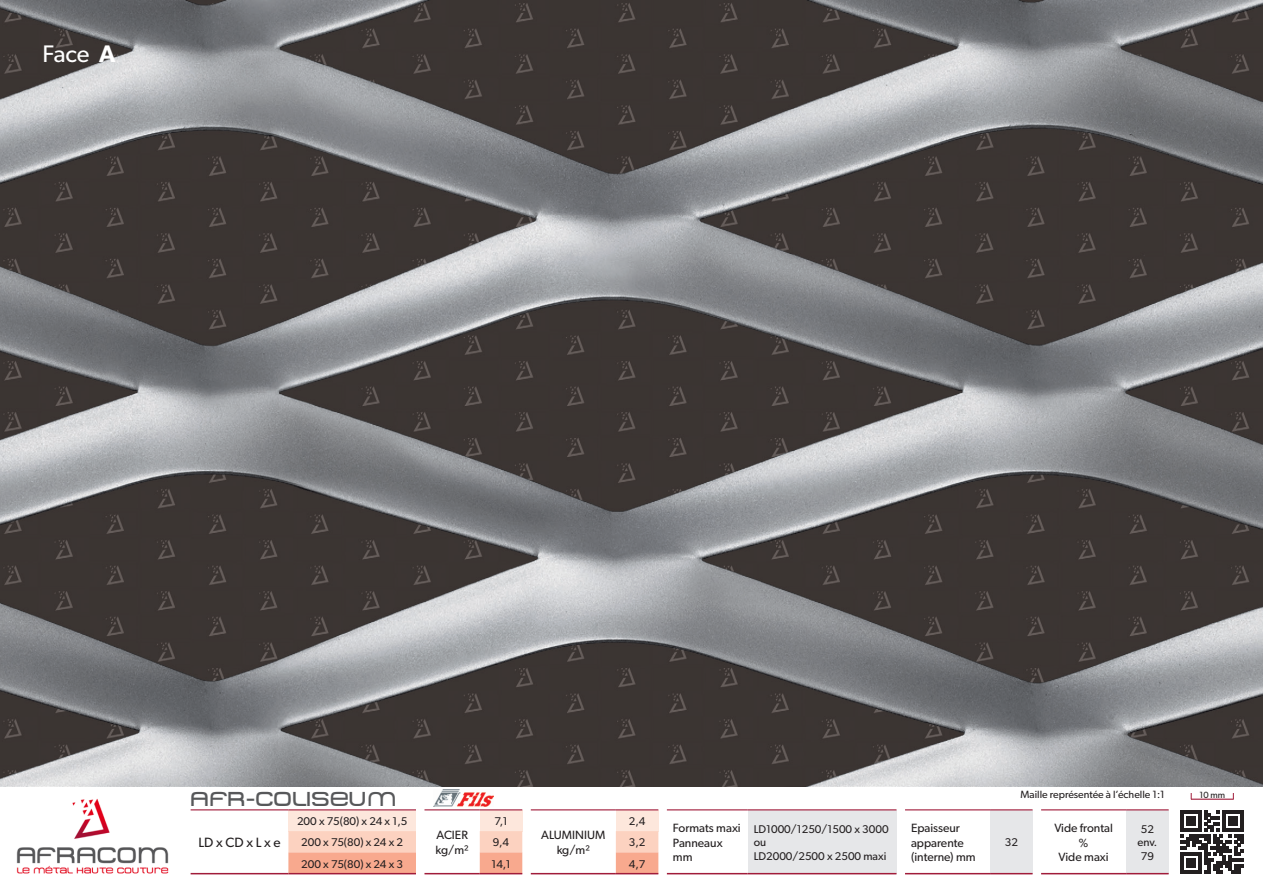
<style>
.page{position:relative;width:1263px;height:893px;background:#fff}
.page>*{position:absolute;margin:0;border:0;box-sizing:border-box;transform-origin:0 0}
.t1{font:24px "Gibson";color:#fff}
.Paragraphe_Afracom{font:20.1px "Metro DF";color:#57585a}
.Paragraphe_Afracom-2{font:13.5px "Gibson";color:#231f20}
.Paragraphe_Afracom-3{font:12px "Gibson";color:#231f20}
.Paragraphe_Afracom-4{font:11.25px "Gibson";color:#231f20}
.Paragraphe_Afracom-5{font:10.5px "Gibson";color:#231f20}
.Paragraphe_Afracom-6{font:9px "Gibson";color:#231f20}
.s1{font-weight:600}
</style>
<div class="page">
<img style="left:16px;top:798px;width:153px;height:76px">
<img style="left:0;top:0;width:1263px;height:787px">
<div style="left:288px;top:810px;width:128px;height:21px;background:#fde7dc"></div>
<div style="left:480px;top:810px;width:42px;height:21px;background:#fde7dc"></div>
<div style="left:616px;top:810px;width:42px;height:21px;background:#fde7dc"></div>
<div style="left:748px;top:810px;width:148px;height:64px;background:#e6e7e9"></div>
<div style="left:990px;top:810px;width:42px;height:64px;background:#e6e7e9"></div>
<div style="left:1126px;top:810px;width:43px;height:64px;background:#e6e7e9"></div>
<svg style="left:288px;top:831px;width:370px;height:43px"></svg>
<hr style="left:191px;top:809px;width:97px;height:1px;background:#a11c3a">
<hr style="left:288px;top:809px;width:128px;height:1px;background:#a11c3a">
<hr style="left:424px;top:809px;width:56px;height:1px;background:#a11c3a">
<hr style="left:480px;top:809px;width:42px;height:1px;background:#a11c3a">
<hr style="left:531px;top:809px;width:85px;height:1px;background:#a11c3a">
<hr style="left:616px;top:809px;width:42px;height:1px;background:#a11c3a">
<hr style="left:667px;top:809px;width:81px;height:1px;background:#a11c3a">
<hr style="left:748px;top:809px;width:148px;height:1px;background:#a11c3a">
<hr style="left:905px;top:809px;width:85px;height:1px;background:#a11c3a">
<hr style="left:990px;top:809px;width:42px;height:1px;background:#a11c3a">
<hr style="left:1041px;top:809px;width:85px;height:1px;background:#a11c3a">
<hr style="left:1126px;top:809px;width:43px;height:1px;background:#a11c3a">
<hr style="left:191px;top:873px;width:97px;height:1px;background:#a11c3a">
<hr style="left:288px;top:873px;width:128px;height:1px;background:#a11c3a">
<hr style="left:424px;top:873px;width:56px;height:1px;background:#a11c3a">
<hr style="left:480px;top:873px;width:42px;height:1px;background:#a11c3a">
<hr style="left:531px;top:873px;width:85px;height:1px;background:#a11c3a">
<hr style="left:616px;top:873px;width:42px;height:1px;background:#a11c3a">
<hr style="left:667px;top:873px;width:81px;height:1px;background:#a11c3a">
<hr style="left:748px;top:873px;width:148px;height:1px;background:#a11c3a">
<hr style="left:905px;top:873px;width:85px;height:1px;background:#a11c3a">
<hr style="left:990px;top:873px;width:42px;height:1px;background:#a11c3a">
<hr style="left:1041px;top:873px;width:85px;height:1px;background:#a11c3a">
<hr style="left:1126px;top:873px;width:43px;height:1px;background:#a11c3a">
<svg style="left:1181px;top:811px;width:63px;height:63px"></svg>
<hr style="left:1191px;top:799px;width:42px;height:1px;background:#a11c3a">
<img style="left:433px;top:789px;width:61px;height:17px">
<p class="t1" style="left:43px;top:39px;width:74px">Face <span class="s1">A</span></p>
<p class="Paragraphe_Afracom" style="left:191px;top:788px;width:208px">AFR-COLISEUM</p>
<p class="Paragraphe_Afracom-5" style="left:1020px;top:788px;width:146px">Maille représentée à l’échelle 1:1</p>
<p class="Paragraphe_Afracom-6" style="left:1199px;top:789px;width:27px">10 mm</p>
<p class="Paragraphe_Afracom-2" style="left:198px;top:834px;width:84px">LD x CD x L x e</p>
<p class="Paragraphe_Afracom-4" style="left:297px;top:814px;width:112px">200 x 75(80) x 24 x 1,5</p>
<p class="Paragraphe_Afracom-4" style="left:494px;top:814px;width:15px">7,1</p>
<p class="Paragraphe_Afracom-4" style="left:629px;top:814px;width:18px">2,4</p>
<p class="Paragraphe_Afracom-3" style="left:436px;top:828px;width:33px">ACIER</p>
<p class="Paragraphe_Afracom-3" style="left:435px;top:842px;width:35px">kg/m²</p>
<p class="Paragraphe_Afracom-3" style="left:541px;top:828px;width:66px">ALUMINIUM</p>
<p class="Paragraphe_Afracom-3" style="left:557px;top:842px;width:35px">kg/m²</p>
<p class="Paragraphe_Afracom-4" style="left:301px;top:836px;width:103px">200 x 75(80) x 24 x 2</p>
<p class="Paragraphe_Afracom-4" style="left:493px;top:836px;width:18px">9,4</p>
<p class="Paragraphe_Afracom-4" style="left:629px;top:836px;width:18px">3,2</p>
<p class="Paragraphe_Afracom-4" style="left:301px;top:857px;width:103px">200 x 75(80) x 24 x 3</p>
<p class="Paragraphe_Afracom-4" style="left:491px;top:857px;width:21px">14,1</p>
<p class="Paragraphe_Afracom-4" style="left:629px;top:857px;width:18px">4,7</p>
<p class="Paragraphe_Afracom-3" style="left:673px;top:821px;width:69px">Formats maxi</p>
<p class="Paragraphe_Afracom-3" style="left:673px;top:835px;width:51px">Panneaux</p>
<p class="Paragraphe_Afracom-3" style="left:673px;top:850px;width:21px">mm</p>
<p class="Paragraphe_Afracom-4" style="left:754px;top:822px;width:136px">LD1000/1250/1500 x 3000</p>
<p class="Paragraphe_Afracom-4" style="left:754px;top:836px;width:14px">ou</p>
<p class="Paragraphe_Afracom-4" style="left:754px;top:849px;width:134px">LD2000/2500 x 2500 maxi</p>
<p class="Paragraphe_Afracom-3" style="left:911px;top:821px;width:50px">Epaisseur</p>
<p class="Paragraphe_Afracom-3" style="left:911px;top:835px;width:54px">apparente</p>
<p class="Paragraphe_Afracom-3" style="left:911px;top:850px;width:66px">(interne) mm</p>
<p class="Paragraphe_Afracom-4" style="left:1005px;top:836px;width:15px">32</p>
<p class="Paragraphe_Afracom-3" style="left:1054px;top:821px;width:60px">Vide frontal</p>
<p class="Paragraphe_Afracom-3" style="left:1079px;top:835px;width:11px">%</p>
<p class="Paragraphe_Afracom-3" style="left:1058px;top:850px;width:52px">Vide maxi</p>
<p class="Paragraphe_Afracom-4" style="left:1141px;top:822px;width:15px">52</p>
<p class="Paragraphe_Afracom-4" style="left:1137px;top:836px;width:21px">env.</p>
<p class="Paragraphe_Afracom-4" style="left:1141px;top:849px;width:15px">79</p>
</div>
